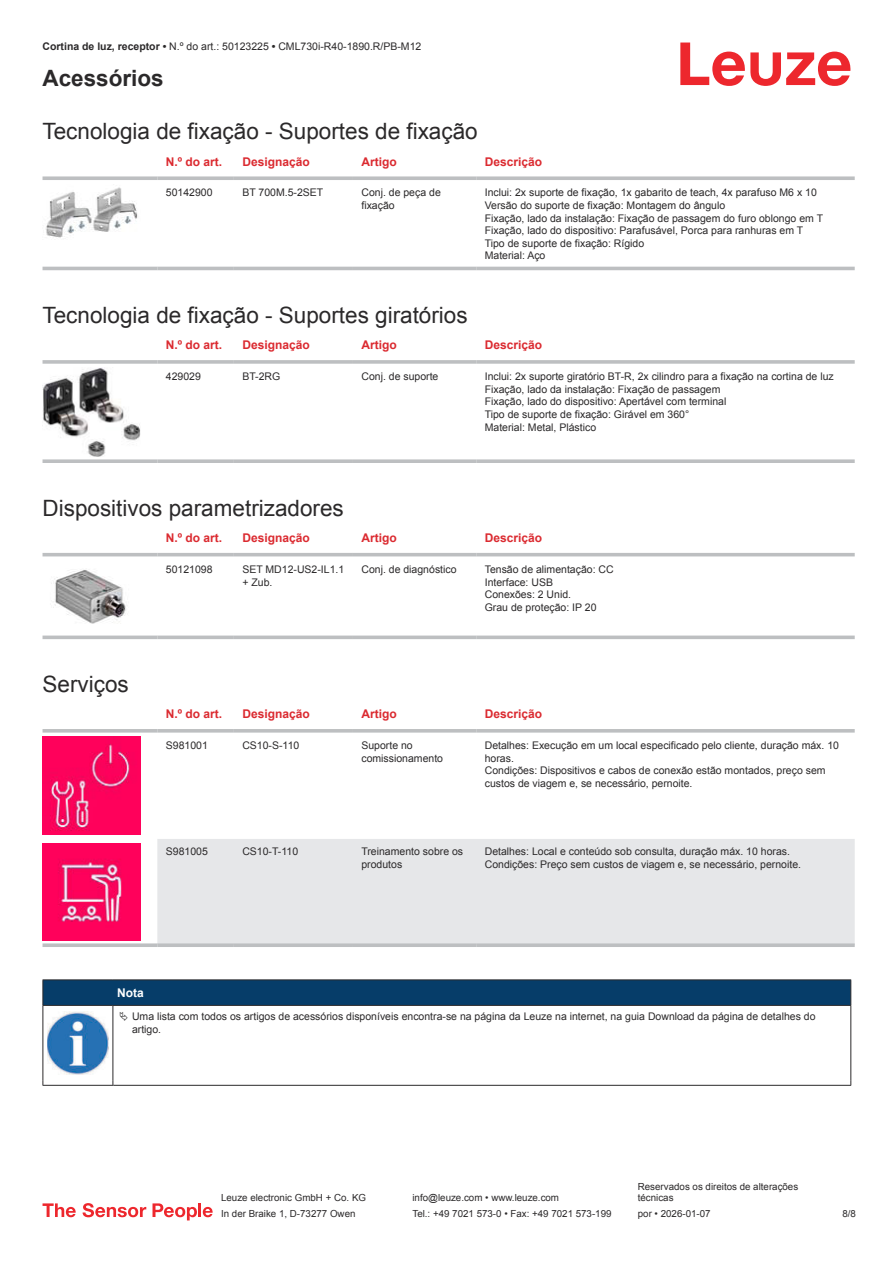
<style>
.page{position:relative;width:893px;height:1263px;background:#fff}
.page>*{position:absolute;margin:0;border:0;box-sizing:border-box;transform-origin:0 0}
.t1{font:22.5px "Arial";color:#2b292a}
.t2{font:700 22.5px "Arial";color:#2b292a}
.t3{font:700 12px "Arial";color:#db2a30}
.t4{font:700 12px "Arial";color:#fff}
.t5{font:10.5px/12.6px "Arial";color:#2b292a}
.t6{font:9.75px/11.7px "Arial";color:#2b292a}
.s1{font-weight:700}
</style>
<div class="page">
<svg style="left:680px;top:43px;width:170px;height:43px"></svg>
<div style="left:43px;top:266px;width:812px;height:5px;background:#eeefef"></div>
<svg style="left:43px;top:176px;width:114px;height:4px"></svg>
<svg style="left:157px;top:176px;width:77px;height:4px"></svg>
<svg style="left:234px;top:176px;width:119px;height:4px"></svg>
<svg style="left:353px;top:176px;width:123px;height:4px"></svg>
<svg style="left:476px;top:176px;width:379px;height:4px;background:#c4c6c8"></svg>
<hr style="left:43px;top:267px;width:114px;height:3px;background:#bdbfc1">
<hr style="left:157px;top:267px;width:77px;height:3px;background:#bdbfc1">
<hr style="left:234px;top:267px;width:119px;height:3px;background:#bdbfc1">
<hr style="left:353px;top:267px;width:123px;height:3px;background:#bdbfc1">
<hr style="left:476px;top:267px;width:379px;height:3px;background:#bdbfc1">
<img style="left:46px;top:187px;width:92px;height:51px">
<svg style="left:43px;top:360px;width:114px;height:4px"></svg>
<hr style="left:157px;top:360px;width:77px;height:4px;background:#c5c7c8">
<svg style="left:234px;top:360px;width:119px;height:4px"></svg>
<svg style="left:353px;top:360px;width:123px;height:4px"></svg>
<hr style="left:476px;top:360px;width:379px;height:4px;background:#c5c7c8">
<svg style="left:43px;top:459px;width:114px;height:4px"></svg>
<svg style="left:157px;top:459px;width:77px;height:4px"></svg>
<svg style="left:234px;top:459px;width:119px;height:4px"></svg>
<svg style="left:353px;top:459px;width:123px;height:4px"></svg>
<svg style="left:476px;top:459px;width:379px;height:4px;background:#c4c5c7"></svg>
<img style="left:43px;top:368px;width:97px;height:89px">
<svg style="left:43px;top:556px;width:812px;height:1px"></svg>
<hr style="left:43px;top:553px;width:114px;height:3px;background:#bdbfc1">
<hr style="left:157px;top:553px;width:77px;height:3px;background:#bdbfc1">
<hr style="left:234px;top:553px;width:119px;height:3px;background:#bdbfc1">
<hr style="left:353px;top:553px;width:123px;height:3px;background:#bdbfc1">
<hr style="left:476px;top:553px;width:379px;height:3px;background:#bdbfc1">
<svg style="left:43px;top:635px;width:114px;height:4px"></svg>
<svg style="left:157px;top:635px;width:77px;height:4px"></svg>
<svg style="left:234px;top:635px;width:119px;height:4px"></svg>
<svg style="left:353px;top:635px;width:123px;height:4px"></svg>
<svg style="left:476px;top:635px;width:379px;height:4px;background:#c6c8c9"></svg>
<img style="left:51px;top:570px;width:75px;height:54px">
<div style="left:157px;top:839px;width:698px;height:104px;background:#e6e7e9"></div>
<svg style="left:43px;top:729px;width:114px;height:4px"></svg>
<svg style="left:157px;top:729px;width:77px;height:4px"></svg>
<svg style="left:234px;top:729px;width:119px;height:4px"></svg>
<svg style="left:353px;top:729px;width:123px;height:4px"></svg>
<svg style="left:476px;top:729px;width:379px;height:4px;background:#c3c5c7"></svg>
<svg style="left:43px;top:943px;width:114px;height:4px"></svg>
<svg style="left:157px;top:943px;width:77px;height:4px"></svg>
<svg style="left:234px;top:943px;width:119px;height:4px"></svg>
<svg style="left:353px;top:943px;width:123px;height:4px"></svg>
<svg style="left:476px;top:943px;width:379px;height:4px;background:#c1c3c5"></svg>
<img style="left:43px;top:737px;width:97px;height:98px">
<img style="left:43px;top:843px;width:97px;height:98px">
<svg style="left:44px;top:1006px;width:806px;height:79px"></svg>
<hr style="left:43px;top:979px;width:70px;height:1px;background:#2b292a">
<hr style="left:43px;top:1005px;width:70px;height:1px;background:#2b292a">
<hr style="left:113px;top:979px;width:738px;height:1px;background:#2b292a">
<div style="left:43px;top:980px;width:808px;height:25px;background:#063d69"></div>
<hr style="left:113px;top:1005px;width:738px;height:1px;background:#2b292a">
<hr style="left:43px;top:1006px;width:1px;height:75px;background:#2b292a">
<hr style="left:113px;top:1006px;width:1px;height:75px;background:#2b292a">
<hr style="left:850px;top:1006px;width:1px;height:75px;background:#2b292a">
<hr style="left:43px;top:1085px;width:70px;height:1px;background:#2b292a">
<hr style="left:113px;top:1085px;width:738px;height:1px;background:#2b292a">
<img style="left:47px;top:1012px;width:61px;height:62px">
<div style="left:115px;top:1006px;width:734px;height:33px;background:#fff"></div>
<svg style="left:43px;top:1203px;width:33px;height:14px"></svg>
<svg style="left:83px;top:1203px;width:63px;height:14px"></svg>
<svg style="left:153px;top:1203px;width:44px;height:17px"></svg>
<hr style="left:198px;top:1203px;width:3px;height:14px;background:#ed272d">
<svg style="left:203px;top:1207px;width:10px;height:10px"></svg>
<p class="t5" style="left:43px;top:41px;width:380px"><span class="s1">Cortina de luz, receptor •</span> N.º do art.: 50123225 <span class="s1">•</span> CML730i-R40-1890.R/PB-M12</p>
<h1 class="t2" style="left:43px;top:70px;width:123px">Acessórios</h1>
<h1 class="t1" style="left:43px;top:123px;width:437px">Tecnologia de fixação - Suportes de fixação</h1>
<p class="t3" style="left:166px;top:157px;width:58px">N.º do art.</p>
<p class="t3" style="left:242px;top:157px;width:69px">Designação</p>
<p class="t3" style="left:361px;top:157px;width:37px">Artigo</p>
<p class="t3" style="left:485px;top:157px;width:59px">Descrição</p>
<p class="t5" style="left:166px;top:187px;width:48px">50142900</p>
<p class="t5" style="left:242px;top:187px;width:82px">BT 700M.5-2SET</p>
<p class="t5" style="left:361px;top:187px;width:81px">Conj. de peça de fixação</p>
<p class="t5" style="left:485px;top:187px;width:340px">Inclui: 2x suporte de fixação, 1x gabarito de teach, 4x parafuso M6 x 10<br>Versão do suporte de fixação: Montagem do ângulo<br>Fixação, lado da instalação: Fixação de passagem do furo oblongo em T Fixação, lado do dispositivo: Parafusável, Porca para ranhuras em T Tipo de suporte de fixação: Rígido<br>Material: Aço</p>
<h1 class="t1" style="left:43px;top:307px;width:427px">Tecnologia de fixação - Suportes giratórios</h1>
<p class="t3" style="left:166px;top:341px;width:58px">N.º do art.</p>
<p class="t3" style="left:242px;top:341px;width:69px">Designação</p>
<p class="t3" style="left:361px;top:341px;width:37px">Artigo</p>
<p class="t3" style="left:485px;top:341px;width:59px">Descrição</p>
<p class="t5" style="left:166px;top:371px;width:37px">429029</p>
<p class="t5" style="left:242px;top:371px;width:39px">BT-2RG</p>
<p class="t5" style="left:361px;top:371px;width:79px">Conj. de suporte</p>
<p class="t5" style="left:485px;top:371px;width:350px">Inclui: 2x suporte giratório BT-R, 2x cilindro para a fixação na cortina de luz Fixação, lado da instalação: Fixação de passagem<br>Fixação, lado do dispositivo: Apertável com terminal<br>Tipo de suporte de fixação: Girável em 360°<br>Material: Metal, Plástico</p>
<h1 class="t1" style="left:43px;top:499px;width:303px">Dispositivos parametrizadores</h1>
<p class="t3" style="left:166px;top:533px;width:58px">N.º do art.</p>
<p class="t3" style="left:242px;top:533px;width:69px">Designação</p>
<p class="t3" style="left:361px;top:533px;width:37px">Artigo</p>
<p class="t3" style="left:485px;top:533px;width:59px">Descrição</p>
<p class="t5" style="left:166px;top:564px;width:48px">50121098</p>
<p class="t5" style="left:242px;top:564px;width:103px">SET MD12-US2-IL1.1 + Zub.</p>
<p class="t5" style="left:361px;top:564px;width:97px">Conj. de diagnóstico</p>
<p class="t5" style="left:485px;top:564px;width:130px">Tensão de alimentação: CC<br>Interface: USB<br>Conexões: 2 Unid.<br>Grau de proteção: IP 20</p>
<h1 class="t1" style="left:43px;top:676px;width:88px">Serviços</h1>
<p class="t3" style="left:166px;top:709px;width:58px">N.º do art.</p>
<p class="t3" style="left:242px;top:709px;width:69px">Designação</p>
<p class="t3" style="left:361px;top:709px;width:37px">Artigo</p>
<p class="t3" style="left:485px;top:709px;width:59px">Descrição</p>
<p class="t5" style="left:166px;top:740px;width:44px">S981001</p>
<p class="t5" style="left:242px;top:740px;width:58px">CS10-S-110</p>
<p class="t5" style="left:361px;top:740px;width:83px">Suporte no comissionamento</p>
<p class="t5" style="left:485px;top:740px;width:356px">Detalhes: Execução em um local especificado pelo cliente, duração máx. 10 horas.<br>Condições: Dispositivos e cabos de conexão estão montados, preço sem custos de viagem e, se necessário, pernoite.</p>
<p class="t5" style="left:166px;top:846px;width:44px">S981005</p>
<p class="t5" style="left:242px;top:846px;width:57px">CS10-T-110</p>
<p class="t5" style="left:361px;top:846px;width:103px">Treinamento sobre os produtos</p>
<p class="t5" style="left:485px;top:846px;width:318px">Detalhes: Local e conteúdo sob consulta, duração máx. 10 horas.<br>Condições: Preço sem custos de viagem e, se necessário, pernoite.</p>
<p class="t4" style="left:117px;top:988px;width:28px">Nota</p>
<p class="t5" style="left:132px;top:1011px;width:685px">Uma lista com todos os artigos de acessórios disponíveis encontra-se na página da Leuze na internet, na guia Download da página de detalhes do artigo.</p>
<p class="t6" style="left:221px;top:1193px;width:146px">Leuze electronic GmbH + Co. KG</p>
<p class="t6" style="left:412px;top:1193px;width:148px">info@leuze.com • www.leuze.com</p>
<p class="t6" style="left:638px;top:1181px;width:162px">Reservados os direitos de alterações técnicas</p>
<p class="t6" style="left:221px;top:1209px;width:136px">In der Braike 1, D-73277 Owen</p>
<p class="t6" style="left:412px;top:1209px;width:201px">Tel.: +49 7021 573-0 • Fax: +49 7021 573-199</p>
<p class="t6" style="left:638px;top:1209px;width:74px">por • 2026-01-07</p>
<p class="t6" style="left:842px;top:1209px;width:15px">8 /8</p>
</div>
